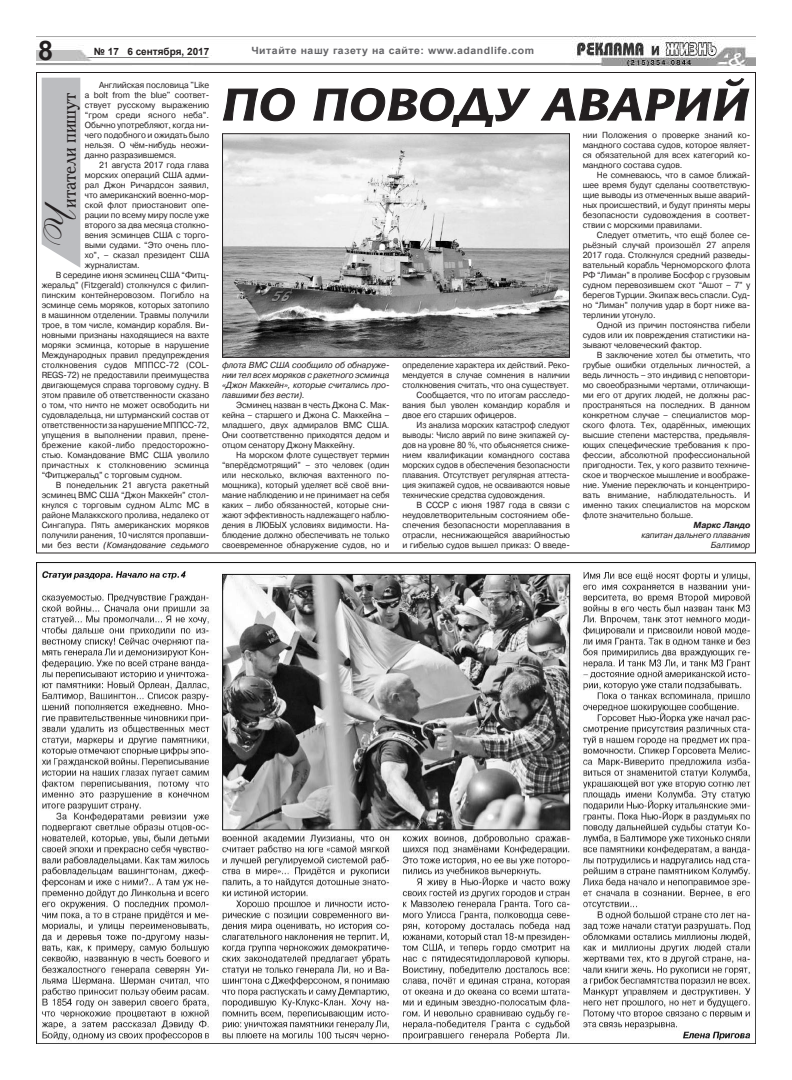
<style>
.page{position:relative;width:792px;height:1080px;background:#fff}
.page>*{position:absolute;margin:0;border:0;box-sizing:border-box;transform-origin:0 0}
.t1{font:italic 700 44px "Chianti BT";color:#231f20;scale:1.18 1}
.t2{font:700 27px "Arial";color:#231f20}
.t3{font:22px "Academy C";letter-spacing:-.01em;color:#231f20;scale:.95 1}
.t4{font:700 10px "Arial";letter-spacing:.05em;color:#656568;scale:1.05 1}
.t5{font:700 10px "Arial";color:#231f20}
.t6{font:500 8.8px/10px "Pragmatica C";letter-spacing:-.01em;color:#231f20;text-align:justify;scale:.95 1}
.t7{font:500 8.8px "Pragmatica C";letter-spacing:-.01em;color:#231f20;scale:.94 1}
.t8{font:500 8.8px/10px "Pragmatica C";letter-spacing:-.01em;color:#231f20;text-align:justify;scale:.93 1}
.t9{font:500 8.8px/10px "Pragmatica C";letter-spacing:-.01em;color:#231f20;text-align:justify;scale:.96 1}
.t10{font:500 8.8px "Pragmatica C";letter-spacing:-.01em;color:#231f20;scale:.91 1}
.t11{font:italic 8.8px/10px "Pragmatica C";letter-spacing:-.01em;color:#231f20;text-align:justify;scale:.95 1}
.t12{font:500 8.8px "Pragmatica C";letter-spacing:.01em;color:#231f20;scale:.94 1}
.t13{font:italic 700 8.8px "Pragmatica C";letter-spacing:-.01em;color:#231f20;scale:.95 1}
.s1{font-weight:500;font-style:normal}
.s2{font-family:"Anastasia Script";font-size:45px}
</style>
<div class="page">
<img style="left:36px;top:36px;width:720px;height:29px">
<img style="left:36px;top:563px;width:720px;height:481px">
<div style="left:42px;top:78px;width:38px;height:190px;background:#bcbdc0"></div>
<svg style="left:222px;top:87px;width:73px;height:35px"></svg>
<svg style="left:313px;top:87px;width:218px;height:40px"></svg>
<svg style="left:540px;top:72px;width:210px;height:49px"></svg>
<img style="left:224px;top:135px;width:344px;height:221px">
<div style="left:222px;top:133px;width:348px;height:225px;border:1px solid #231f20"></div>
<h2 class="t2" style="left:38px;top:31px;width:17px">8</h2>
<p class="t5" style="left:94px;top:44px;width:117px">№ 17 6 сентября, 2017</p>
<p class="t4" style="left:251px;top:43px;width:271px">Читайте нашу газету на сайте: www.adandlife.com</p>
<p class="t6" style="left:85px;top:80px;width:132px;text-indent:14px">Английская пословица "Like a bolt from the blue" соответ&shy;ствует русскому выражению “гром среди ясного неба”.<br>Обычно употребляют, когда ни&shy;чего подобного и ожидать было нельзя. О чём-нибудь неожи&shy;данно разразившемся.</p>
<p class="t6" style="left:99px;top:160px;width:118px">21 августа 2017 года глава</p>
<p class="t6" style="left:85px;top:170px;width:132px">морских операций США адми-</p>
<p class="t6" style="left:85px;top:180px;width:132px">рал Джон Ричардсон заявил,</p>
<p class="t6" style="left:85px;top:190px;width:132px">что американский военно-мор-</p>
<p class="t6" style="left:85px;top:200px;width:132px">ской флот приостановит опе-</p>
<p class="t6" style="left:85px;top:210px;width:132px">рации по всему миру после уже</p>
<p class="t6" style="left:85px;top:220px;width:132px">второго за два месяца столкно-</p>
<p class="t6" style="left:85px;top:230px;width:132px">вения эсминцев США с торго-</p>
<p class="t6" style="left:85px;top:240px;width:132px">выми судами. “Это очень пло-</p>
<p class="t6" style="left:85px;top:250px;width:132px">хо”, – сказал президент США</p>
<p class="t6" style="left:85px;top:260px;width:59px">журналистам.</p>
<p class="t7" style="left:56px;top:270px;width:165px">В середине июня эсминец США “Фитц-</p>
<p class="t7" style="left:42px;top:280px;width:180px">жеральд” (Fitzgerald) столкнулся с филип-</p>
<p class="t7" style="left:42px;top:290px;width:180px">пинским контейнеровозом. Погибло на</p>
<p class="t7" style="left:42px;top:300px;width:180px">эсминце семь моряков, которых затопило</p>
<p class="t7" style="left:42px;top:310px;width:180px">в машинном отделении. Травмы получили</p>
<p class="t7" style="left:42px;top:320px;width:180px">трое, в том числе, командир корабля. Ви-</p>
<p class="t7" style="left:42px;top:330px;width:180px">новными признаны находящиеся на вахте</p>
<p class="t7" style="left:42px;top:340px;width:180px">моряки эсминца, которые в нарушение</p>
<p class="t7" style="left:42px;top:350px;width:180px">Международных правил предупреждения</p>
<p class="t7" style="left:42px;top:360px;width:180px">столкновения судов МППСС-72 (COL-</p>
<p class="t7" style="left:42px;top:370px;width:180px">REGS-72) не предоставили преимущества</p>
<p class="t7" style="left:42px;top:380px;width:180px">двигающемуся справа торговому судну. В</p>
<p class="t7" style="left:42px;top:390px;width:180px">этом правиле об ответственности сказано</p>
<p class="t7" style="left:42px;top:400px;width:180px">о том, что ничто не может освободить ни</p>
<p class="t7" style="left:42px;top:410px;width:180px">судовладельца, ни штурманский состав от</p>
<p class="t7" style="left:42px;top:420px;width:180px">ответственности за нарушение МППСС-72,</p>
<p class="t7" style="left:42px;top:430px;width:180px">упущения в выполнении правил, прене-</p>
<p class="t12" style="left:42px;top:440px;width:180px">брежение какой-либо предосторожно-</p>
<p class="t7" style="left:42px;top:450px;width:180px">стью. Командование ВМС США уволило</p>
<p class="t12" style="left:42px;top:460px;width:180px">причастных к столкновению эсминца</p>
<p class="t7" style="left:42px;top:470px;width:151px">“Фитцжеральд” с торговым судном.</p>
<p class="t6" style="left:56px;top:480px;width:163px">В понедельник 21 августа ракетный</p>
<p class="t6" style="left:42px;top:490px;width:178px">эсминец ВМС США “Джон Маккейн” стол-</p>
<p class="t6" style="left:42px;top:500px;width:178px">кнулся с торговым судном ALmc MC в</p>
<p class="t6" style="left:42px;top:510px;width:178px">районе Малаккского пролива, недалеко от</p>
<p class="t6" style="left:42px;top:520px;width:178px">Сингапура. Пять американских моряков</p>
<p class="t6" style="left:42px;top:530px;width:178px">получили ранения, 10 числятся пропавши-</p>
<p class="t11" style="left:42px;top:540px;width:178px"><span class="s1">ми без вести</span> (Командование седьмого</p>
<h1 class="t1" style="left:222px;top:74px;width:449px">ПО ПОВОДУ АВАРИЙ</h1>
<h3 class="t3" style="left:54px;top:251px;width:167px;rotate:-90deg"><span class="s2">Ч</span>итатели пишут</h3>
<p class="t9" style="left:583px;top:130px;width:176px">нии Положения о проверке знаний ко&shy;мандного состава судов, которое являет&shy;ся обязательной для всех категорий ко&shy;мандного состава судов.</p>
<p class="t6" style="left:583px;top:170px;width:178px;text-indent:14px">Не сомневаюсь, что в самое ближай&shy;шее время будут сделаны соответствую&shy;щие выводы из отмеченных выше аварий&shy;ных происшествий, и будут приняты меры безопасности судовождения в соответ&shy;ствии с морскими правилами.</p>
<p class="t6" style="left:583px;top:230px;width:178px;text-indent:14px">Следует отметить, что ещё более се&shy;рьёзный случай произошёл 27 апреля 2017 года. Столкнулся средний разведы&shy;вательный корабль Черноморского флота РФ “Лиман” в проливе Босфор с грузовым судном перевозившем скот “Ашот – 7” у берегов Турции. Экипаж весь спасли. Суд&shy;но “Лиман” получив удар в борт ниже ва&shy;терлинии утонуло.</p>
<p class="t6" style="left:583px;top:320px;width:178px;text-indent:14px">Одной из причин постоянства гибели судов или их повреждения статистики на&shy;зывают человеческий фактор.</p>
<p class="t6" style="left:583px;top:350px;width:178px;text-indent:14px">В заключение хотел бы отметить, что грубые ошибки отдельных личностей, а ведь личность – это индивид с неповтори&shy;мо своеобразными чертами, отличающи&shy;ми его от других людей, не должны рас&shy;пространяться на последних. В данном конкретном случае – специалистов мор&shy;ского флота. Тех, одарённых, имеющих высшие степени мастерства, предьявля&shy;ющих спецефические требования к про&shy;фессии, абсолютной профессиональной пригодности. Тех, у кого развито техниче&shy;ское и творческое мышление и воображе&shy;ние. Умение переключать и концентриро&shy;вать внимание, наблюдательность. И именно таких специалистов на морском флоте значительно больше.</p>
<p class="t13" style="left:694px;top:520px;width:61px">Маркс Ландо</p>
<p class="t11" style="left:641px;top:530px;width:116px;text-align:right">капитан дальнего плавания<br>Балтимор</p>
<p class="t11" style="left:222px;top:360px;width:178px">флота ВМС США сообщило об обнаруже&shy;нии тел всех моряков с ракетного эсминца «Джон Маккейн», которые считались про&shy;павшими без вести).</p>
<p class="t6" style="left:222px;top:400px;width:178px;text-indent:14px">Эсминец назван в честь Джона С. Мак&shy;кейна – старшего и Джона С. Маккейна – младшего, двух адмиралов ВМС США.<br>Они соответственно приходятся дедом и отцом сенатору Джону Маккейну.</p>
<p class="t8" style="left:222px;top:450px;width:182px;text-indent:14px">На морском флоте существует термин “вперёдсмотрящий” – это человек (один или несколько, включая вахтенного по&shy;мощника), который уделяет всё своё вни&shy;мание наблюдению и не принимает на себя каких – либо обязанностей, которые сни&shy;жают эффективность надлежащего наблю&shy;дения в ЛЮБЫХ условиях видимости. На&shy;блюдение должно обеспечивать не только своевременное обнаружение судов, но и</p>
<p class="t8" style="left:402px;top:360px;width:182px">определение характера их действий. Реко-</p>
<p class="t8" style="left:402px;top:370px;width:182px">мендуется в случае сомнения в наличии</p>
<p class="t8" style="left:402px;top:380px;width:181px">столкновения считать, что она существует.</p>
<p class="t6" style="left:417px;top:390px;width:163px">Сообщается, что по итогам расследо-</p>
<p class="t6" style="left:402px;top:400px;width:178px">вания был уволен командир корабля и</p>
<p class="t6" style="left:402px;top:410px;width:122px">двое его старших офицеров.</p>
<p class="t10" style="left:417px;top:420px;width:170px">Из анализа морских катастроф следуют</p>
<p class="t10" style="left:402px;top:430px;width:186px">выводы: Число аврий по вине экипажей су-</p>
<p class="t10" style="left:402px;top:440px;width:186px">дов на уровне 80 %, что обьясняется сниже-</p>
<p class="t10" style="left:402px;top:450px;width:186px">нием квалификации командного состава</p>
<p class="t10" style="left:402px;top:460px;width:186px">морских судов в обеспечения безопасности</p>
<p class="t10" style="left:402px;top:470px;width:186px">плавания. Отсутствует регулярная аттеста-</p>
<p class="t10" style="left:402px;top:480px;width:186px">ция экипажей судов, не осваиваются новые</p>
<p class="t10" style="left:402px;top:490px;width:159px">технические средства судовождения.</p>
<p class="t9" style="left:417px;top:500px;width:161px">В СCСР с июня 1987 года в связи с</p>
<p class="t9" style="left:402px;top:510px;width:176px">неудовлетворительным состоянием обе-</p>
<p class="t9" style="left:402px;top:520px;width:176px">спечения безопасности мореплавания в</p>
<p class="t9" style="left:402px;top:530px;width:176px">отрасли, неснижающейся аварийностью</p>
<p class="t9" style="left:402px;top:540px;width:176px">и гибелью судов вышел приказ: О введе-</p>
</div>
